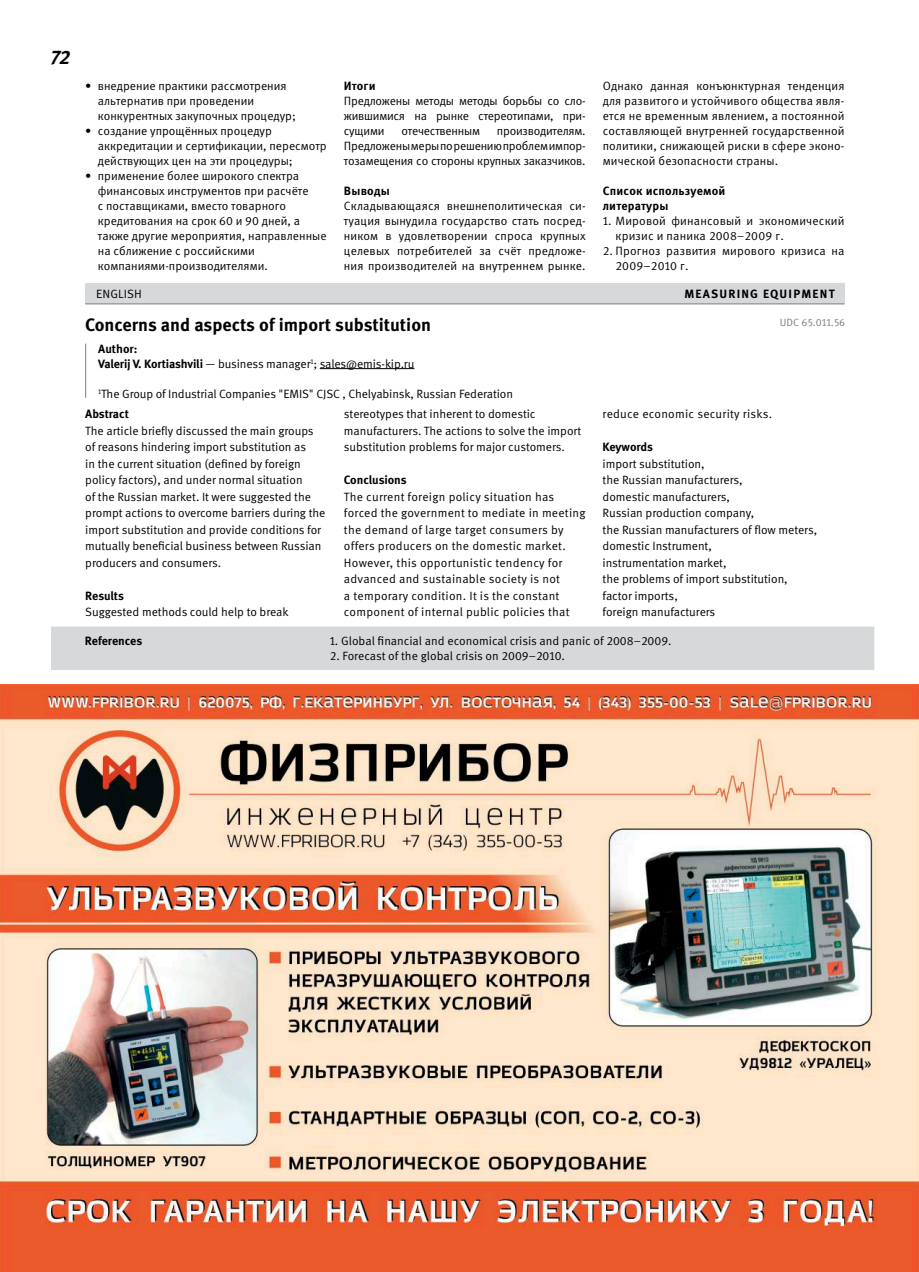
<style>
.page{position:relative;width:919px;height:1272px;background:#fff}
.page>*{position:absolute;margin:0;border:0;box-sizing:border-box;transform-origin:0 0}
.t1{font:italic 700 19.5px "Meta Pro";color:#000}
.t2{font:700 18px "Meta Pro";color:#000}
.t3{font:12px/15px "Meta Pro";color:#000}
.t4{font:12px/16.5px "Meta Pro";letter-spacing:.02em;color:#000}
.t5{font:700 12px/15px "Meta Pro";letter-spacing:.015em;color:#000}
.t6{font:700 12px "Meta Pro";letter-spacing:-.01em;color:#000}
.t7{font:700 12px "Meta Pro";letter-spacing:-.005em;color:#000}
.t8{font:700 12px "Meta Pro";letter-spacing:.1em;color:#000}
.t9{font:12px "Meta Pro";letter-spacing:-.02em;color:#000}
.t10{font:10.5px "Meta Pro";color:#7d7e80}
.s1{font-weight:700}
</style>
<div class="page">
<div style="left:51px;top:626px;width:823px;height:44px;background:#d7d8da;border:2px solid #d7d8da"></div>
<hr style="left:320px;top:368px;width:94px;height:1px;background:#000">
<div style="left:85px;top:283px;width:759px;height:20px;background:#d7d8da"></div>
<hr style="left:85px;top:303px;width:759px;height:1px;background:#7d7e80">
<hr style="left:85px;top:343px;width:1px;height:55px;background:#7d7e80">
<img style="left:0;top:684px;width:918px;height:587px">
<h1 class="t1" style="left:51px;top:44px;width:20px">72</h1>
<p class="t3" style="left:98px;top:79px;width:200px;text-indent:-13px">• внедрение практики рассмотрения альтернатив при проведении конкурентных закупочных процедур;</p>
<p class="t3" style="left:98px;top:124px;width:230px;text-indent:-13px">• создание упрощённых процедур аккредитации и сертификации, пересмотр действующих цен на эти процедуры;</p>
<p class="t3" style="left:98px;top:169px;width:230px;text-indent:-13px">• применение более широкого спектра финансовых инструментов при расчёте<br>с поставщиками, вместо товарного кредитования на срок 60 и 90 дней, а также другие мероприятия, направленные на сближение с российскими компаниями-производителями.</p>
<p class="t5" style="left:344px;top:79px;width:33px">Итоги</p>
<p class="t3" style="left:344px;top:94px;width:243px;text-align:justify">Предложены методы методы борьбы со сло&shy;жившимися на рынке стереотипами, при&shy;сущими</p>
<p class="t3" style="left:344px;top:124px;width:243px;text-align:justify;text-indent:153px">производителям.<br>Предложены меры по решению проблем импор&shy;тозамещения со стороны крупных заказчиков.</p>
<p class="t5" style="left:344px;top:184px;width:47px">Выводы</p>
<p class="t3" style="left:344px;top:199px;width:243px;text-align:justify">Складывающаяся внешнеполитическая си&shy;туация вынудила государство стать посред&shy;ником в удовлетворении спроса крупных целевых потребителей за счёт предложе&shy;ния производителей на внутреннем рынке.</p>
<p class="t9" style="left:401px;top:123px;width:80px">отечественным</p>
<p class="t3" style="left:602px;top:79px;width:243px;text-align:justify">Однако данная конъюнктурная тенденция для развитого и устойчивого общества явля&shy;ется не временным явлением, а постоянной составляющей внутренней государственной политики, снижающей риски в сфере эконо&shy;мической безопасности страны.</p>
<p class="t5" style="left:602px;top:184px;width:124px">Список используемой литературы</p>
<p class="t3" style="left:615px;top:214px;width:230px;text-indent:-13px">1. Мировой финансовый и экономический кризис и паника 2008–2009 г.</p>
<p class="t3" style="left:615px;top:244px;width:230px;text-indent:-13px">2. Прогноз развития мирового кризиса на<br>2009–2010 г.</p>
<p class="t3" style="left:96px;top:286px;width:47px">ENGLISH</p>
<p class="t8" style="left:684px;top:286px;width:152px">MEASURING EQUIPMENT</p>
<h2 class="t2" style="left:85px;top:314px;width:347px">Concerns and aspects of import substitution</h2>
<p class="t3" style="left:98px;top:341px;width:318px"><span class="s1">Author:<br>Valerij V. Kortiashvili</span> — business manager<sup>1</sup>; sales@emis-kip.ru</p>
<p class="t3" style="left:98px;top:386px;width:416px"><sup>1</sup>The Group of Industrial Companies "EMIS" CJSC , Chelyabinsk, Russian Federation</p>
<p class="t7" style="left:85px;top:406px;width:45px">Abstract</p>
<p class="t3" style="left:85px;top:422px;width:242px;line-height:16.5px">The article briefly discussed the main groups of reasons hindering import substitution as<br>in the current situation (defined by foreign policy factors), and under normal situation<br>of the Russian market. It were suggested the prompt actions to overcome barriers during the import substitution and provide conditions for mutually beneficial business between Russian producers and consumers.</p>
<p class="t6" style="left:85px;top:588px;width:40px">Results</p>
<p class="t3" style="left:85px;top:605px;width:205px">Suggested methods could help to break</p>
<p class="t3" style="left:344px;top:406px;width:239px;line-height:16.5px">stereotypes that inherent to domestic manufacturers. The actions to solve the import substitution problems for major customers.</p>
<p class="t6" style="left:344px;top:472px;width:64px">Conclusions</p>
<p class="t4" style="left:344px;top:488px;width:243px">The current foreign policy situation has forced the government to mediate in meeting the demand of large target consumers by offers producers on the domestic market.<br>However, this opportunistic tendency for advanced and sustainable society is not<br>a temporary condition. It is the constant component of internal public policies that</p>
<p class="t10" style="left:779px;top:315px;width:67px">UDC 65.011.56</p>
<p class="t4" style="left:602px;top:406px;width:171px">reduce economic security risks.</p>
<p class="t6" style="left:602px;top:439px;width:52px">Keywords</p>
<p class="t3" style="left:602px;top:455px;width:216px;line-height:16.5px">import substitution,<br>the Russian manufacturers,<br>domestic manufacturers,<br>Russian production company,<br>the Russian manufacturers of flow meters, domestic Instrument,<br>instrumentation market,<br>the problems of import substitution, factor imports,<br>foreign manufacturers</p>
<p class="t7" style="left:85px;top:633px;width:59px">References</p>
<p class="t3" style="left:330px;top:634px;width:343px">1. Global financial and economical crisis and panic of 2008–2009.</p>
<p class="t3" style="left:330px;top:649px;width:237px">2. Forecast of the global crisis on 2009–2010.</p>
</div>
